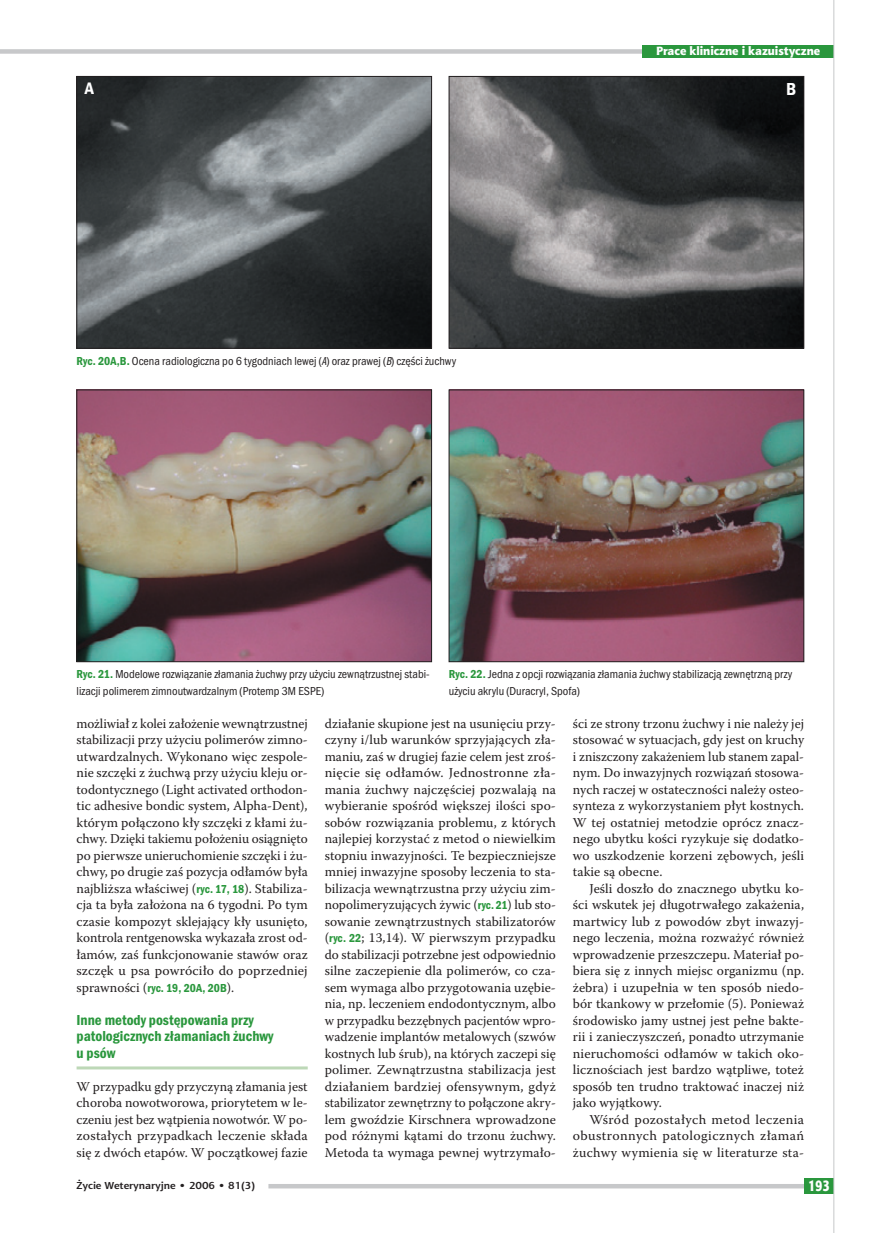
<style>
.page{position:relative;width:881px;height:1233px;background:#fff}
.page>*{position:absolute;margin:0;border:0;box-sizing:border-box;transform-origin:0 0}
.t1{font:18px "Franklin Got Itc TOT Dem Con";color:#fff}
.t2{font:17.25px "Franklin Got Itc TOT Dem Con";color:#fff;scale:1.04 1}
.t3{font:15px/16.5px "Franklin Got Itc TOT Dem Con";color:#2a973d}
.t4{font:15px "Aerton Cnd EFN Black";color:#fff}
.t5{font:13.5px/16.5px "Warnock Pro";letter-spacing:.005em;color:#231f20;text-align:justify}
.t6{font:12px/16.5px "Franklin Got Itc TOT Boo Con";color:#231f20}
.t7{font:12px "Aerton EFN Black";color:#fff}
.t8{font:12px "Franklin Got Itc TOT Dem Con";color:#2a973d}
.t9{font:700 10.2px "Aerton EFN";color:#231f20;scale:1.11 1}
.s1{font-family:"Franklin Got Itc TOT Dem Con";color:#2a973d}
.s2{font-family:"Franklin Got Itc TOT Boo Com";font-style:italic}
.s3{font-family:"Franklin Got Itc TOT Dem Con";font-size:12px;color:#2a973d}
.s4{font-family:"Warnock Pro";font-size:13.5px;color:#231f20}
</style>
<div class="page">
<div style="left:0;top:49px;width:833px;height:5px;background:#c7c8ca"></div>
<div style="left:642px;top:45px;width:191px;height:13px;background:#2a973d"></div>
<hr style="left:268px;top:1184px;width:565px;height:4px;background:#c7c8ca">
<div style="left:804px;top:1178px;width:29px;height:15px;background:#2a973d"></div>
<hr style="left:833px;top:0;width:1px;height:1233px;background:#c7c8ca">
<hr style="left:77px;top:1066px;width:231px;height:3px;background:#bdd8b7">
<img style="left:79px;top:78px;width:351px;height:268px">
<div style="left:77px;top:76px;width:355px;height:272px;border:1px solid #231f20"></div>
<img style="left:451px;top:78px;width:351px;height:268px">
<div style="left:449px;top:76px;width:355px;height:272px;border:1px solid #231f20"></div>
<img style="left:451px;top:392px;width:351px;height:268px">
<div style="left:449px;top:390px;width:355px;height:272px;border:1px solid #231f20"></div>
<img style="left:79px;top:392px;width:351px;height:268px">
<div style="left:77px;top:390px;width:355px;height:272px;border:1px solid #231f20"></div>
<p class="t7" style="left:656px;top:46px;width:166px">Prace kliniczne i kazuistyczne</p>
<p class="t2" style="left:85px;top:83px;width:10px">A</p>
<h1 class="t1" style="left:786px;top:83px;width:12px">B</h1>
<p class="t6" style="left:77px;top:354px;width:381px"><span class="s1">Ryc. 20A,B.</span> Ocena radiologiczna po 6 tygodniach lewej (<span class="s2">A</span>) oraz prawej (<span class="s2">B</span>) części żuchwy</p>
<p class="t6" style="left:77px;top:667px;width:354px"><span class="s1">Ryc. 21.</span> Modelowe rozwiązanie złamania żuchwy przy użyciu zewnątrzustnej stabi&shy;lizacji polimerem zimnoutwardzalnym (Protemp 3M ESPE)</p>
<p class="t6" style="left:449px;top:667px;width:345px"><span class="s1">Ryc. 22.</span> Jedna z opcji rozwiązania złamania żuchwy stabilizacją zewnętrzną przy użyciu akrylu (Duracryl, Spofa)</p>
<p class="t5" style="left:77px;top:716px;width:233px">możliwiał z kolei założenie wewnątrzustnej stabilizacji przy użyciu polimerów zimno&shy;utwardzalnych. Wykonano więc zespole&shy;nie szczęki z żuchwą przy użyciu kleju or&shy;todontycznego (Light activated orthodon&shy;tic adhesive bondic system, Alpha-Dent), którym połączono kły szczęki z kłami żu&shy;chwy. Dzięki takiemu położeniu osiągnięto po pierwsze unieruchomienie szczęki i żu&shy;chwy, po drugie zaś pozycja odłamów była najbliższa właściwej (<span class="s3">ryc. 17, 18</span>). Stabiliza&shy;cja ta była założona na 6 tygodni. Po tym czasie kompozyt sklejający kły usunięto, kontrola rentgenowska wykazała zrost od&shy;łamów, zaś funkcjonowanie stawów oraz szczęk u psa powróciło do poprzedniej</p>
<p class="t8" style="left:77px;top:984px;width:159px"><span class="s4">sprawności (</span>ryc. 19, 20A, 20B<span class="s4">).</span></p>
<p class="t3" style="left:77px;top:1013px;width:198px">Inne metody postępowania przy patologicznych złamaniach żuchwy u psów</p>
<p class="t5" style="left:77px;top:1079px;width:233px">W przypadku gdy przyczyną złamania jest choroba nowotworowa, priorytetem w le&shy;czeniu jest bez wątpienia nowotwór. W po&shy;zostałych przypadkach leczenie składa się z dwóch etapów. W początkowej fazie</p>
<p class="t5" style="left:325px;top:716px;width:233px">działanie skupione jest na usunięciu przy&shy;czyny i/lub warunków sprzyjających zła&shy;maniu, zaś w drugiej fazie celem jest zroś&shy;nięcie się odłamów. Jednostronne zła&shy;mania żuchwy najczęściej pozwalają na wybieranie spośród większej ilości spo&shy;sobów rozwiązania problemu, z których najlepiej korzystać z metod o niewielkim stopniu inwazyjności. Te bezpieczniejsze mniej inwazyjne sposoby leczenia to sta&shy;bilizacja wewnątrzustna przy użyciu zim&shy;nopolimeryzujących żywic (<span class="s3">ryc. 21</span>) lub sto&shy;sowanie zewnątrzustnych stabilizatorów (<span class="s3">ryc. 22</span>; 13,14). W pierwszym przypadku do stabilizacji potrzebne jest odpowiednio silne zaczepienie dla polimerów, co cza&shy;sem wymaga albo przygotowania uzębie&shy;nia, np. leczeniem endodontycznym, albo w przypadku bezzębnych pacjentów wpro&shy;wadzenie implantów metalowych (szwów kostnych lub śrub), na których zaczepi się polimer. Zewnątrzustna stabilizacja jest działaniem bardziej ofensywnym, gdyż stabilizator zewnętrzny to połączone akry&shy;lem gwoździe Kirschnera wprowadzone pod różnymi kątami do trzonu żuchwy.<br>Metoda ta wymaga pewnej wytrzymało-</p>
<p class="t5" style="left:573px;top:716px;width:233px">ści ze strony trzonu żuchwy i nie należy jej stosować w sytuacjach, gdy jest on kruchy i zniszczony zakażeniem lub stanem zapal&shy;nym. Do inwazyjnych rozwiązań stosowa&shy;nych raczej w ostateczności należy osteo&shy;synteza z wykorzystaniem płyt kostnych.<br>W tej ostatniej metodzie oprócz znacz&shy;nego ubytku kości ryzykuje się dodatko&shy;wo uszkodzenie korzeni zębowych, jeśli takie są obecne.</p>
<p class="t5" style="left:573px;top:881px;width:233px;text-indent:16px">Jeśli doszło do znacznego ubytku ko&shy;ści wskutek jej długotrwałego zakażenia, martwicy lub z powodów zbyt inwazyj&shy;nego leczenia, można rozważyć również wprowadzenie przeszczepu. Materiał po&shy;biera się z innych miejsc organizmu (np. żebra) i uzupełnia w ten sposób niedo&shy;bór tkankowy w przełomie (5). Ponieważ środowisko jamy ustnej jest pełne bakte&shy;rii i zanieczyszczeń, ponadto utrzymanie nieruchomości odłamów w takich oko&shy;licznościach jest bardzo wątpliwe, toteż sposób ten trudno traktować inaczej niż jako wyjątkowy.</p>
<p class="t5" style="left:573px;top:1112px;width:233px;text-indent:16px">Wśród pozostałych metod leczenia obustronnych patologicznych złamań żuchwy wymienia się w literaturze sta-</p>
<p class="t9" style="left:77px;top:1182px;width:162px">Życie Weterynaryjne • 2006 • 81(3)</p>
<p class="t4" style="left:808px;top:1180px;width:23px">193</p>
</div>
